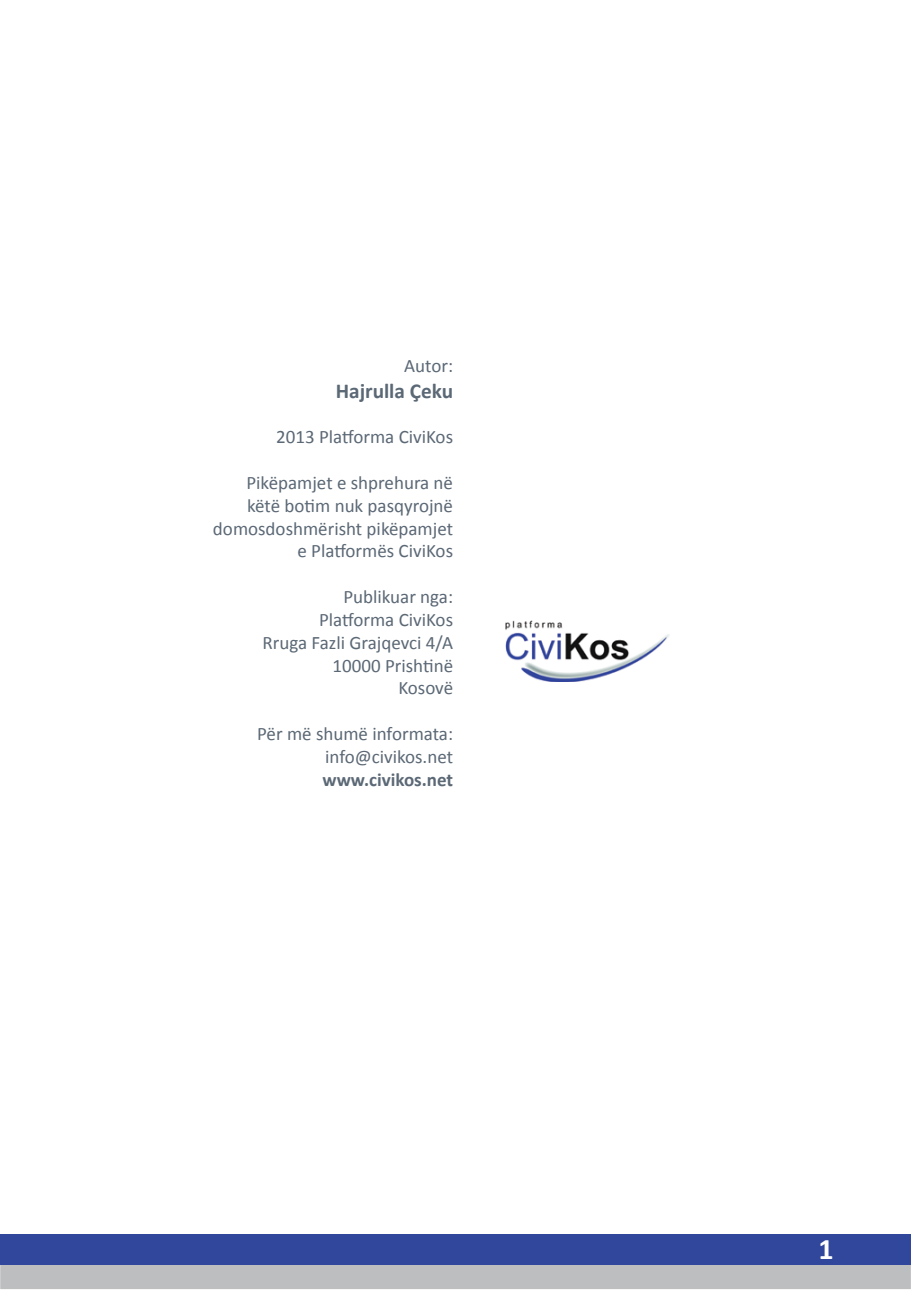
<style>
.page{position:relative;width:911px;height:1290px;background:#fff}
.page>*{position:absolute;margin:0;border:0;box-sizing:border-box;transform-origin:0 0}
.t1{font:700 30px "Calibri";color:#fff}
.t2{font:700 21.25px "Calibri";color:#5b6875}
.t3{font:19px/22.9px "Calibri";color:#5b6875;text-align:right}
.t4{font:700 19px "Calibri";color:#5b6875}
</style>
<div class="page">
<div style="left:0;top:1264px;width:911px;height:25px;background:#bcbec0"></div>
<div style="left:0;top:1234px;width:911px;height:30px;background:#30479c"></div>
<img style="left:505px;top:620px;width:164px;height:62px">
<p class="t3" style="left:404px;top:354px;width:50px">Autor:</p>
<p class="t2" style="left:336px;top:377px;width:119px">Hajrulla Çeku</p>
<p class="t3" style="left:276px;top:426px;width:178px">2013 Platforma CiviKos</p>
<p class="t3" style="left:213px;top:471px;width:242px">Pikëpamjet e shprehura në këtë botim nuk pasqyrojnë domosdoshmërisht pikëpamjet e Platformës CiviKos</p>
<p class="t3" style="left:263px;top:585px;width:192px">Publikuar nga:<br>Platforma CiviKos<br>Rruga Fazli Grajqevci 4/A<br>10000 Prishtinë<br>Kosovë</p>
<p class="t3" style="left:257px;top:722px;width:197px">Për më shumë informata: info@civikos.net</p>
<p class="t4" style="left:322px;top:767px;width:132px">www.civikos.net</p>
<h1 class="t1" style="left:818px;top:1230px;width:17px">1</h1>
</div>
